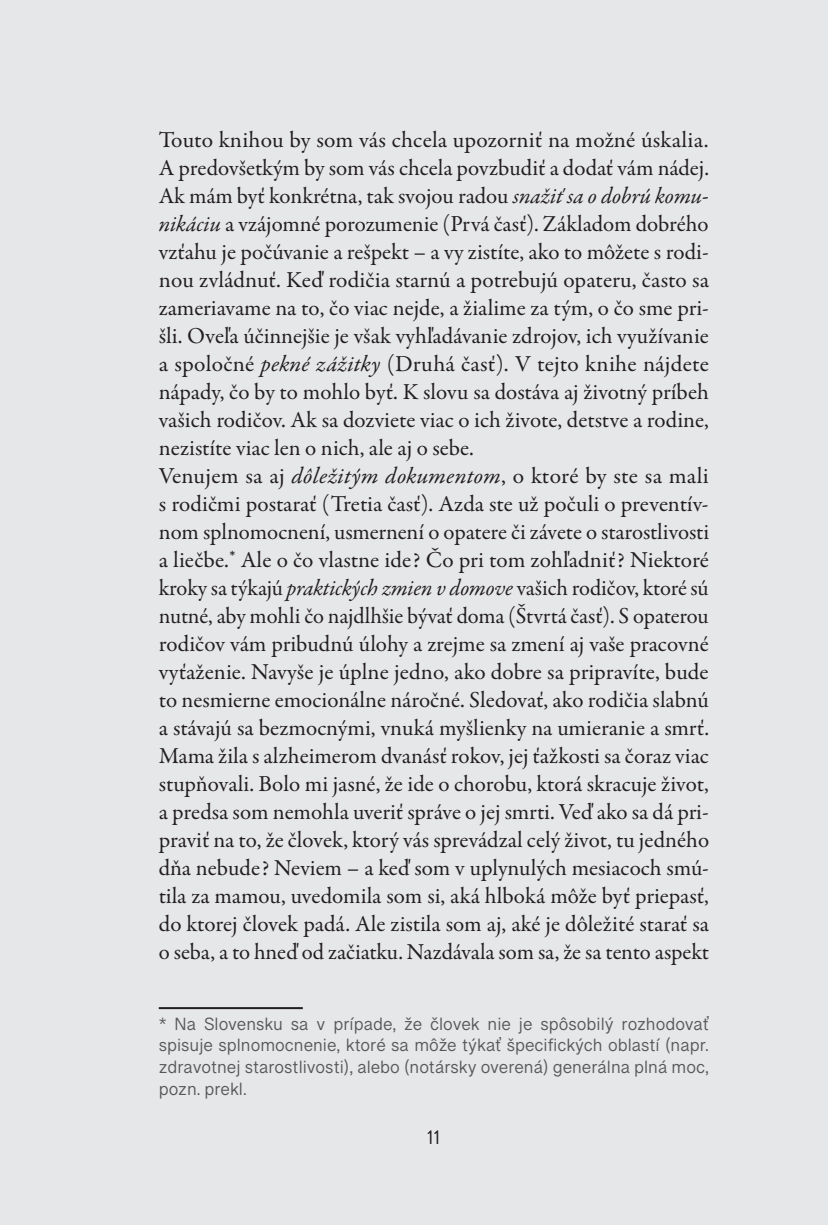
<style>
.page{position:relative;width:828px;height:1225px;background:#e6e7e9}
.page>*{position:absolute;margin:0;border:0;box-sizing:border-box;transform-origin:0 0}
.t1{font:23px/28px "Garamond Premr Pro";color:#231f20}
.t2{font:20px "Brandon Grotesque";color:#231f20}
.t3{font:18px/21.6px "Grantha Sangam MN";color:#57585a;text-align:justify}
.s1{font-style:italic}
</style>
<div class="page">
<div style="left:428px;top:1130px;width:10px;height:14px;background:#e6e7e9"></div>
<hr style="left:159px;top:1007px;width:144px;height:2px;background:#231f20">
<p class="t1" style="left:159px;top:126px;width:552px">Touto knihou by som vás chcela upozorniť na možné úskalia.<br>A predovšetkým by som vás chcela povzbudiť a dodať vám nádej.<br>Ak mám byť konkrétna, tak svojou radou <span class="s1">snažiť sa o dobrú komu&shy;nikáciu</span> a vzájomné porozumenie (Prvá časť). Základom dobrého vzťahu je počúvanie a rešpekt – a vy zistíte, ako to môžete s rodi&shy;nou zvládnuť. Keď rodičia starnú a potrebujú opateru, často sa zameriavame na to, čo viac nejde, a žialime za tým, o čo sme pri&shy;šli. Oveľa účinnejšie je však vyhľadávanie zdrojov, ich využívanie a spoločné <span class="s1">pekné zážitky</span> (Druhá časť). V tejto knihe nájdete nápady, čo by to mohlo byť. K slovu sa dostáva aj životný príbeh vašich rodičov. Ak sa dozviete viac o ich živote, detstve a rodine, nezistíte viac len o nich, ale aj o sebe.<br>Venujem sa aj <span class="s1">dôležitým dokumentom</span>, o ktoré by ste sa mali s rodičmi postarať (Tretia časť). Azda ste už počuli o preventív&shy;nom splnomocnení, usmernení o opatere či závete o starostlivosti a liečbe.<sup>*</sup> Ale o čo vlastne ide? Čo pri tom zohľadniť? Niektoré kroky sa týkajú <span class="s1">praktických zmien v domove</span> vašich rodičov, ktoré sú nutné, aby mohli čo najdlhšie bývať doma (Štvrtá časť). S opaterou rodičov vám pribudnú úlohy a zrejme sa zmení aj vaše pracovné vyťaženie. Navyše je úplne jedno, ako dobre sa pripravíte, bude to nesmierne emocionálne náročné. Sledovať, ako rodičia slabnú a stávajú sa bezmocnými, vnuká myšlienky na umieranie a smrť.<br>Mama žila s alzheimerom dvanásť rokov, jej ťažkosti sa čoraz viac stupňovali. Bolo mi jasné, že ide o chorobu, ktorá skracuje život, a predsa som nemohla uveriť správe o jej smrti. Veď ako sa dá pri&shy;praviť na to, že človek, ktorý vás sprevádzal celý život, tu jedného dňa nebude? Neviem – a keď som v uplynulých mesiacoch smú&shy;tila za mamou, uvedomila som si, aká hlboká môže byť priepasť, do ktorej človek padá. Ale zistila som aj, aké je dôležité starať sa o seba, a to hneď od začiatku. Nazdávala som sa, že sa tento aspekt</p>
<p class="t3" style="left:159px;top:1012px;width:551px">* Na Slovensku sa v prípade, že človek nie je spôsobilý rozhodovať spisuje splnomocnenie, ktoré sa môže týkať špecifických oblastí (napr. zdravotnej starostlivosti), alebo (notársky overená) generálna plná moc, pozn. prekl.</p>
<p class="t2" style="left:427px;top:1123px;width:15px">11</p>
</div>
